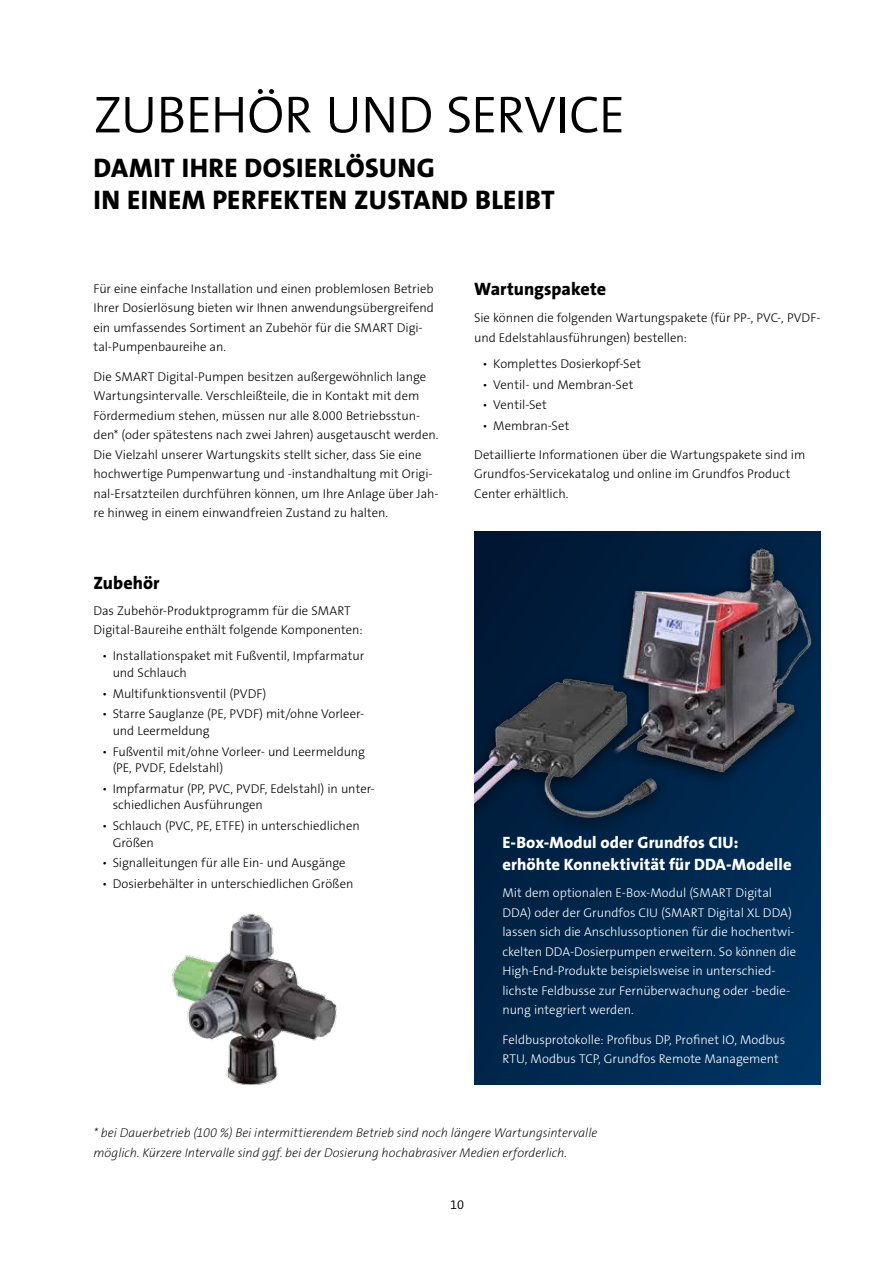
<style>
.page{position:relative;width:893px;height:1263px;background:#fff}
.page>*{position:absolute;margin:0;border:0;box-sizing:border-box;transform-origin:0 0}
.t1{font:52.5px "Grundfos The Sans V2 OT 4 SL";letter-spacing:-.015em;color:#000}
.t2{font:27px/31.5px "Grundfos The Sans V2 OT 8 XB";letter-spacing:.02em;color:#000}
.t3{font:18px "Grundfos The Sans V2 OT 8 XB";color:#000}
.t4{font:16.5px/22.5px "Grundfos The Sans V2 OT 8 XB";letter-spacing:.005em;color:#fff}
.t5{font:12.75px/19.5px "Grundfos The Sans V2 OT 3 L";letter-spacing:-.005em;color:#000}
.t6{font:12.75px/19.5px "Grundfos The Sans V2 OT 3 L";color:#fff}
.t7{font:12.75px/19.5px "Grundfos The Sans V2 OT 2 XL Italic";letter-spacing:-.005em;color:#000}
.t8{font:12.75px "Grundfos The Sans V2 OT 4 SL";color:#000}
</style>
<div class="page">
<div style="left:474px;top:531px;width:347px;height:553px;background:linear-gradient(to right,#002243,#00325e)"></div>
<div style="left:474px;top:540px;width:347px;height:308px;background:#00274c"></div>
<img style="left:474px;top:539px;width:341px;height:292px">
<img style="left:172px;top:914px;width:165px;height:172px">
<h1 class="t1" style="left:94px;top:81px;width:533px">ZUBEHÖR UND SERVICE</h1>
<h2 class="t2" style="left:94px;top:153px;width:463px">DAMIT IHRE DOSIERLÖSUNG<br>IN EINEM PERFEKTEN ZUSTAND BLEIBT</h2>
<p class="t5" style="left:94px;top:279px;width:342px">Für eine einfache Installation und einen problemlosen Betrieb Ihrer Dosierlösung bieten wir Ihnen anwendungsübergreifend ein umfassendes Sortiment an Zubehör für die SMART Digi&shy;tal-Pumpenbaureihe an.</p>
<p class="t5" style="left:94px;top:367px;width:347px">Die SMART Digital-Pumpen besitzen außergewöhnlich lange Wartungsintervalle. Verschleißteile, die in Kontakt mit dem Fördermedium stehen, müssen nur alle 8.000 Betriebsstun&shy;den* (oder spätestens nach zwei Jahren) ausgetauscht werden.<br>Die Vielzahl unserer Wartungskits stellt sicher, dass Sie eine hochwertige Pumpenwartung und -instandhaltung mit Origi&shy;nal-Ersatzteilen durchführen können, um Ihre Anlage über Jah&shy;re hinweg in einem einwandfreien Zustand zu halten.</p>
<h3 class="t3" style="left:94px;top:571px;width:68px">Zubehör</h3>
<p class="t5" style="left:94px;top:601px;width:271px">Das Zubehör-Produktprogramm für die SMART<br>Digital-Baureihe enthält folgende Komponenten:</p>
<p class="t5" style="left:113px;top:648px;width:253px;line-height:16.5px;text-indent:-11px">• Installationspaket mit Fußventil, Impfarmatur und Schlauch</p>
<p class="t5" style="left:102px;top:684px;width:166px">• Multifunktionsventil (PVDF)</p>
<p class="t5" style="left:113px;top:706px;width:253px;line-height:16.5px;text-indent:-11px">• Starre Sauglanze (PE, PVDF) mit/ohne Vorleer&shy;und Leermeldung</p>
<p class="t5" style="left:113px;top:743px;width:254px;line-height:16.5px;text-indent:-11px">• Fußventil mit/ohne Vorleer- und Leermeldung (PE, PVDF, Edelstahl)</p>
<p class="t5" style="left:113px;top:780px;width:264px;line-height:16.5px;text-indent:-11px">• Impfarmatur (PP, PVC, PVDF, Edelstahl) in unter&shy;schiedlichen Ausführungen</p>
<p class="t5" style="left:113px;top:818px;width:249px;line-height:16.5px;text-indent:-11px">• Schlauch (PVC, PE, ETFE) in unterschiedlichen<br>Größen</p>
<p class="t5" style="left:102px;top:853px;width:245px">• Signalleitungen für alle Ein- und Ausgänge</p>
<p class="t5" style="left:102px;top:874px;width:253px">• Dosierbehälter in unterschiedlichen Größen</p>
<h3 class="t3" style="left:474px;top:277px;width:133px">Wartungspakete</h3>
<p class="t5" style="left:474px;top:308px;width:348px">Sie können die folgenden Wartungspakete (für PP-, PVC-, PVDF&shy;und Edelstahlausführungen) bestellen:</p>
<p class="t5" style="left:483px;top:354px;width:160px">• Komplettes Dosierkopf-Set</p>
<p class="t5" style="left:483px;top:375px;width:152px">• Ventil- und Membran-Set</p>
<p class="t5" style="left:483px;top:395px;width:66px">• Ventil-Set</p>
<p class="t5" style="left:483px;top:416px;width:88px">• Membran-Set</p>
<p class="t5" style="left:474px;top:445px;width:333px">Detaillierte Informationen über die Wartungspakete sind im<br>Grundfos-Servicekatalog und online im Grundfos Product<br>Center erhältlich.</p>
<p class="t4" style="left:502px;top:831px;width:291px">E-Box-Modul oder Grundfos CIU: erhöhte Konnektivität für DDA-Modelle</p>
<p class="t6" style="left:502px;top:883px;width:295px">Mit dem optionalen E-Box-Modul (SMART Digital DDA) oder der Grundfos CIU (SMART Digital XL DDA) lassen sich die Anschlussoptionen für die hochentwi&shy;ckelten DDA-Dosierpumpen erweitern. So können die High-End-Produkte beispielsweise in unterschied&shy;lichste Feldbusse zur Fernüberwachung oder -bedie&shy;nung integriert werden.</p>
<p class="t6" style="left:502px;top:1030px;width:284px">Feldbusprotokolle: Profibus DP, Profinet IO, Modbus<br>RTU, Modbus TCP, Grundfos Remote Management</p>
<p class="t7" style="left:94px;top:1123px;width:505px">* bei Dauerbetrieb (100 %) Bei intermittierendem Betrieb sind noch längere Wartungsintervalle möglich. Kürzere Intervalle sind ggf. bei der Dosierung hochabrasiver Medien erforderlich.</p>
<p class="t8" style="left:450px;top:1197px;width:16px">10</p>
</div>
